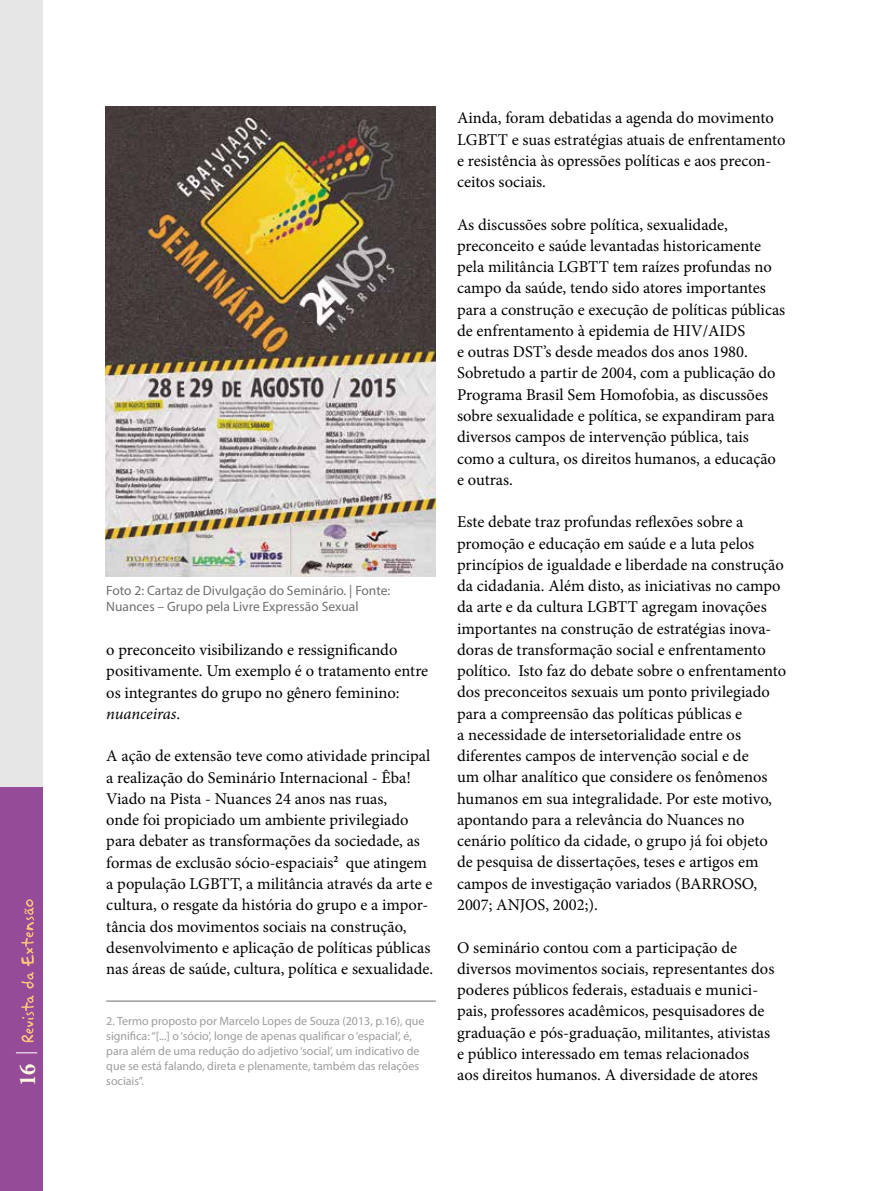
<style>
.page{position:relative;width:893px;height:1191px;background:#fff}
.page>*{position:absolute;margin:0;border:0;box-sizing:border-box;transform-origin:0 0}
.t1{font:700 condensed 24px "Minion Pro";color:#fff9e3}
.t2{font:16.5px/21.3px "Minion Pro";color:#000}
.t3{font:13.5px/16.2px "Myriad Pro";color:#706f6f}
.t4{font:12px/15px "Myriad Pro";color:#9d9d9c}
.s1{font-style:italic}
</style>
<div class="page">
<div style="left:0;top:0;width:43px;height:1191px;background:#e6e6e6"></div>
<div style="left:0;top:787px;width:43px;height:404px;background:#954b97"></div>
<hr style="left:106px;top:1000px;width:330px;height:1px;background:#9d9d9c">
<img style="left:106px;top:106px;width:330px;height:470px">
<svg style="left:16px;top:1052px;width:21px;height:1px"></svg>
<svg style="left:21px;top:995px;width:13px;height:47px"></svg>
<svg style="left:21px;top:899px;width:13px;height:89px"></svg>
<h1 class="t1" style="left:11px;top:1085px;width:24px;rotate:-90deg">16</h1>
<p class="t3" style="left:106px;top:582px;width:285px">Foto 2: Cartaz de Divulgação do Seminário. | Fonte:<br>Nuances – Grupo pela Livre Expressão Sexual</p>
<p class="t2" style="left:106px;top:639px;width:323px">o preconceito visibilizando e ressignificando positivamente. Um exemplo é o tratamento entre os integrantes do grupo no gênero feminino: <span class="s1">nuanceiras</span>.</p>
<p class="t2" style="left:106px;top:745px;width:328px">A ação de extensão teve como atividade principal a realização do Seminário Internacional - Êba!<br>Viado na Pista - Nuances 24 anos nas ruas,<br>onde foi propiciado um ambiente privilegiado para debater as transformações da sociedade, as formas de exclusão sócio-espaciais<sup>2</sup> que atingem a população LGBTT, a militância através da arte e cultura, o resgate da história do grupo e a impor&shy;tância dos movimentos sociais na construção, desenvolvimento e aplicação de políticas públicas nas áreas de saúde, cultura, política e sexualidade.</p>
<p class="t4" style="left:106px;top:1013px;width:320px">2. Termo proposto por Marcelo Lopes de Souza (2013, p.16), que significa: “[...] o ‘sócio’, longe de apenas qualificar o ‘espacial’, é, para além de uma redução do adjetivo ‘social’, um indicativo de que se está falando, direta e plenamente, também das relações sociais”.</p>
<p class="t2" style="left:457px;top:107px;width:330px">Ainda, foram debatidas a agenda do movimento LGBTT e suas estratégias atuais de enfrentamento e resistência às opressões políticas e aos precon&shy;ceitos sociais.</p>
<p class="t2" style="left:457px;top:214px;width:330px">As discussões sobre política, sexualidade, preconceito e saúde levantadas historicamente pela militância LGBTT tem raízes profundas no campo da saúde, tendo sido atores importantes para a construção e execução de políticas públicas de enfrentamento à epidemia de HIV/AIDS<br>e outras DST’s desde meados dos anos 1980.<br>Sobretudo a partir de 2004, com a publicação do Programa Brasil Sem Homofobia, as discussões sobre sexualidade e política, se expandiram para diversos campos de intervenção pública, tais como a cultura, os direitos humanos, a educação e outras.</p>
<p class="t2" style="left:457px;top:511px;width:330px">Este debate traz profundas reflexões sobre a promoção e educação em saúde e a luta pelos princípios de igualdade e liberdade na construção da cidadania. Além disto, as iniciativas no campo da arte e da cultura LGBTT agregam inovações importantes na construção de estratégias inova&shy;doras de transformação social e enfrentamento político. Isto faz do debate sobre o enfrentamento dos preconceitos sexuais um ponto privilegiado para a compreensão das políticas públicas e<br>a necessidade de intersetorialidade entre os diferentes campos de intervenção social e de<br>um olhar analítico que considere os fenômenos humanos em sua integralidade. Por este motivo, apontando para a relevância do Nuances no cenário político da cidade, o grupo já foi objeto de pesquisa de dissertações, teses e artigos em campos de investigação variados (BARROSO, 2007; ANJOS, 2002;).</p>
<p class="t2" style="left:457px;top:936px;width:319px">O seminário contou com a participação de diversos movimentos sociais, representantes dos poderes públicos federais, estaduais e munici&shy;pais, professores acadêmicos, pesquisadores de graduação e pós-graduação, militantes, ativistas e público interessado em temas relacionados aos direitos humanos. A diversidade de atores</p>
</div>
